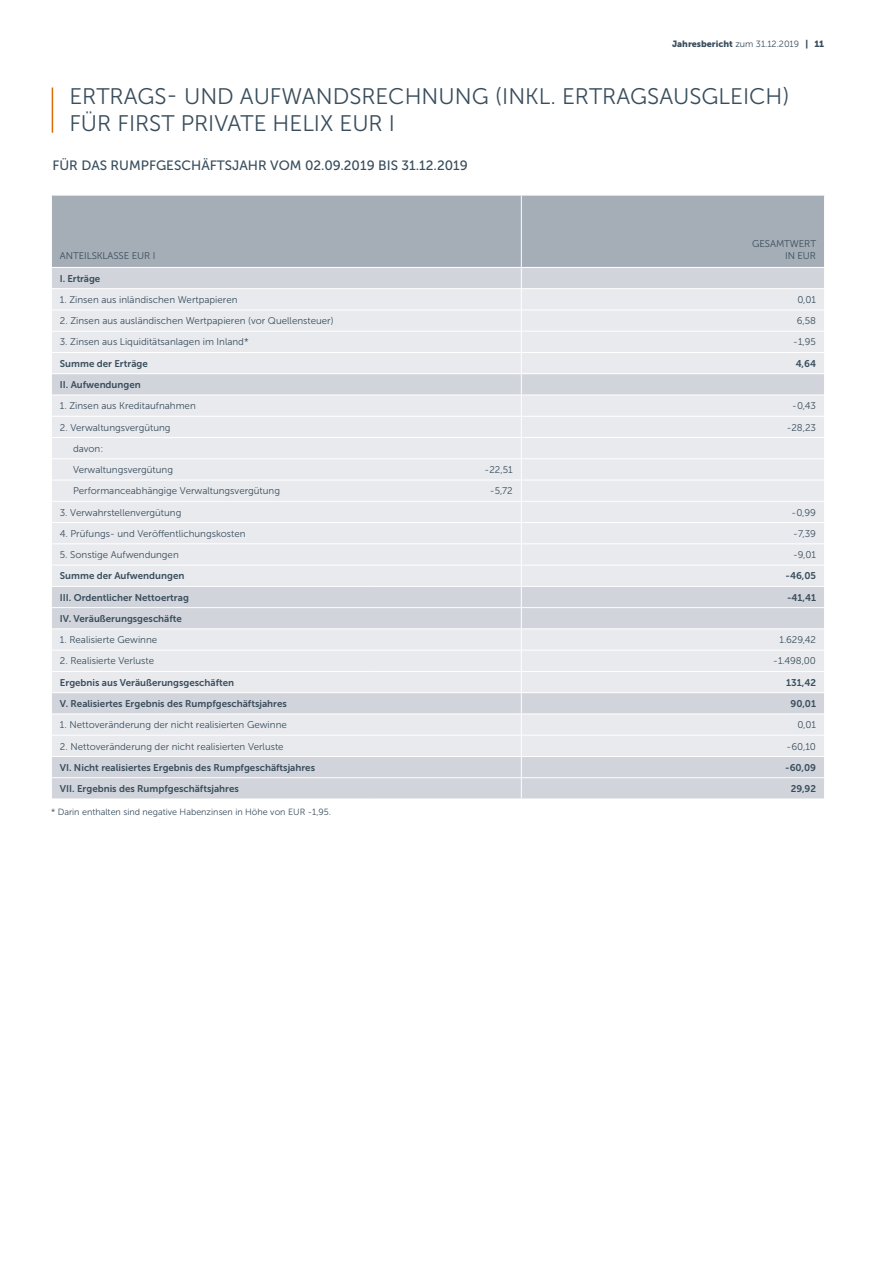
<style>
.page{position:relative;width:893px;height:1263px;background:#fff}
.page>*{position:absolute;margin:0;border:0;box-sizing:border-box;transform-origin:0 0}
.t1{font:22.5px/27px "Museo Sans 300";color:#394d5c}
.t2{font:13.5px "Museo Sans 500";color:#394d5c}
.t3{font:9.75px/11.7px "Museo Sans 300";color:#394d5c;text-align:right}
.t4{font:9.75px "Museo Sans 700";color:#394d5c}
.t5{font:9px "Museo Sans 300";color:#394d5c}
.t6{font:9px "Museo Sans 900";color:#394d5c}
.s1{font-family:"Museo Sans 300"}
</style>
<div class="page">
<hr style="left:52px;top:87px;width:1px;height:46px;background:#dc6b02">
<div style="left:52px;top:196px;width:772px;height:71px;background:#a5adb7"></div>
<div style="left:52px;top:268px;width:772px;height:531px;background:#d1d4db"></div>
<svg style="left:52px;top:289px;width:772px;height:467px;background:#e4e6ea"></svg>
<hr style="left:521px;top:288px;width:304px;height:1px;background:#fff">
<hr style="left:521px;top:310px;width:303px;height:1px;background:#fff">
<hr style="left:521px;top:331px;width:303px;height:1px;background:#fff">
<hr style="left:521px;top:352px;width:303px;height:1px;background:#fff">
<hr style="left:521px;top:373px;width:303px;height:1px;background:#fff">
<hr style="left:521px;top:395px;width:303px;height:1px;background:#fff">
<hr style="left:521px;top:416px;width:303px;height:1px;background:#fff">
<hr style="left:521px;top:437px;width:303px;height:1px;background:#fff">
<hr style="left:521px;top:458px;width:303px;height:1px;background:#fff">
<hr style="left:521px;top:480px;width:303px;height:1px;background:#fff">
<hr style="left:521px;top:501px;width:303px;height:1px;background:#fff">
<hr style="left:521px;top:522px;width:303px;height:1px;background:#fff">
<hr style="left:521px;top:543px;width:303px;height:1px;background:#fff">
<hr style="left:521px;top:565px;width:303px;height:1px;background:#fff">
<hr style="left:521px;top:586px;width:303px;height:1px;background:#fff">
<hr style="left:521px;top:607px;width:303px;height:1px;background:#fff">
<hr style="left:521px;top:628px;width:303px;height:1px;background:#fff">
<hr style="left:521px;top:650px;width:303px;height:1px;background:#fff">
<hr style="left:521px;top:671px;width:303px;height:1px;background:#fff">
<hr style="left:521px;top:692px;width:303px;height:1px;background:#fff">
<hr style="left:521px;top:713px;width:303px;height:1px;background:#fff">
<hr style="left:521px;top:735px;width:303px;height:1px;background:#fff">
<hr style="left:521px;top:756px;width:303px;height:1px;background:#fff">
<hr style="left:521px;top:777px;width:303px;height:1px;background:#fff">
<hr style="left:51px;top:288px;width:319px;height:1px;background:#fff">
<hr style="left:52px;top:310px;width:318px;height:1px;background:#fff">
<hr style="left:52px;top:331px;width:318px;height:1px;background:#fff">
<hr style="left:52px;top:352px;width:318px;height:1px;background:#fff">
<hr style="left:52px;top:373px;width:318px;height:1px;background:#fff">
<hr style="left:52px;top:395px;width:318px;height:1px;background:#fff">
<hr style="left:52px;top:416px;width:318px;height:1px;background:#fff">
<hr style="left:52px;top:437px;width:318px;height:1px;background:#fff">
<hr style="left:52px;top:458px;width:318px;height:1px;background:#fff">
<hr style="left:52px;top:480px;width:318px;height:1px;background:#fff">
<hr style="left:52px;top:501px;width:318px;height:1px;background:#fff">
<hr style="left:52px;top:522px;width:318px;height:1px;background:#fff">
<hr style="left:52px;top:543px;width:318px;height:1px;background:#fff">
<hr style="left:52px;top:565px;width:318px;height:1px;background:#fff">
<hr style="left:52px;top:586px;width:318px;height:1px;background:#fff">
<hr style="left:52px;top:607px;width:318px;height:1px;background:#fff">
<hr style="left:52px;top:628px;width:318px;height:1px;background:#fff">
<hr style="left:52px;top:650px;width:318px;height:1px;background:#fff">
<hr style="left:52px;top:671px;width:318px;height:1px;background:#fff">
<hr style="left:52px;top:692px;width:318px;height:1px;background:#fff">
<hr style="left:52px;top:713px;width:318px;height:1px;background:#fff">
<hr style="left:52px;top:735px;width:318px;height:1px;background:#fff">
<hr style="left:52px;top:756px;width:318px;height:1px;background:#fff">
<hr style="left:52px;top:777px;width:318px;height:1px;background:#fff">
<hr style="left:370px;top:288px;width:151px;height:1px;background:#fff">
<hr style="left:370px;top:310px;width:151px;height:1px;background:#fff">
<hr style="left:370px;top:331px;width:151px;height:1px;background:#fff">
<hr style="left:370px;top:352px;width:151px;height:1px;background:#fff">
<hr style="left:370px;top:373px;width:151px;height:1px;background:#fff">
<hr style="left:370px;top:395px;width:151px;height:1px;background:#fff">
<hr style="left:370px;top:416px;width:151px;height:1px;background:#fff">
<hr style="left:370px;top:437px;width:151px;height:1px;background:#fff">
<hr style="left:370px;top:458px;width:151px;height:1px;background:#fff">
<hr style="left:370px;top:480px;width:151px;height:1px;background:#fff">
<hr style="left:370px;top:501px;width:151px;height:1px;background:#fff">
<hr style="left:370px;top:522px;width:151px;height:1px;background:#fff">
<hr style="left:370px;top:543px;width:151px;height:1px;background:#fff">
<hr style="left:370px;top:565px;width:151px;height:1px;background:#fff">
<hr style="left:370px;top:586px;width:151px;height:1px;background:#fff">
<hr style="left:370px;top:607px;width:151px;height:1px;background:#fff">
<hr style="left:370px;top:628px;width:151px;height:1px;background:#fff">
<hr style="left:370px;top:650px;width:151px;height:1px;background:#fff">
<hr style="left:370px;top:671px;width:151px;height:1px;background:#fff">
<hr style="left:370px;top:692px;width:151px;height:1px;background:#fff">
<hr style="left:370px;top:713px;width:151px;height:1px;background:#fff">
<hr style="left:370px;top:735px;width:151px;height:1px;background:#fff">
<hr style="left:370px;top:756px;width:151px;height:1px;background:#fff">
<hr style="left:370px;top:777px;width:151px;height:1px;background:#fff">
<hr style="left:521px;top:196px;width:1px;height:71px;background:#fff">
<svg style="left:521px;top:268px;width:1px;height:531px"></svg>
<p class="t6" style="left:672px;top:39px;width:154px">Jahresbericht <span class="s1">zum 31.12.2019</span> | 11</p>
<h1 class="t1" style="left:69px;top:83px;width:722px">ERTRAGS- UND AUFWANDSRECHNUNG (INKL. ERTRAGSAUSGLEICH)<br>FÜR FIRST PRIVATE HELIX EUR I</h1>
<h2 class="t2" style="left:52px;top:157px;width:417px">FÜR DAS RUMPFGESCHÄFTSJAHR VOM 02.09.2019 BIS 31.12.2019</h2>
<p class="t3" style="left:60px;top:250px;width:97px">ANTEILSKLASSE EUR I</p>
<p class="t3" style="left:752px;top:238px;width:65px">GESAMTWERT<br>IN EUR</p>
<p class="t4" style="left:60px;top:273px;width:42px">I. Erträge</p>
<p class="t3" style="left:60px;top:294px;width:179px">1. Zinsen aus inländischen Wertpapieren</p>
<p class="t3" style="left:797px;top:294px;width:20px">0,01</p>
<p class="t3" style="left:60px;top:315px;width:275px">2. Zinsen aus ausländischen Wertpapieren (vor Quellensteuer)</p>
<p class="t3" style="left:797px;top:315px;width:21px">6,58</p>
<p class="t3" style="left:60px;top:336px;width:190px">3. Zinsen aus Liquiditätsanlagen im Inland*</p>
<p class="t3" style="left:793px;top:336px;width:24px">-1,95</p>
<p class="t4" style="left:60px;top:358px;width:89px">Summe der Erträge</p>
<p class="t4" style="left:796px;top:358px;width:22px">4,64</p>
<p class="t4" style="left:60px;top:379px;width:82px">II. Aufwendungen</p>
<p class="t3" style="left:60px;top:400px;width:137px">1. Zinsen aus Kreditaufnahmen</p>
<p class="t3" style="left:792px;top:400px;width:25px">-0,43</p>
<p class="t3" style="left:60px;top:421px;width:112px">2. Verwaltungsvergütung</p>
<p class="t3" style="left:787px;top:421px;width:31px">-28,23</p>
<p class="t3" style="left:73px;top:438px;width:102px;line-height:21.3px;text-align:left">davon:<br>Verwaltungsvergütung</p>
<p class="t3" style="left:485px;top:464px;width:30px">-22,51</p>
<p class="t3" style="left:73px;top:485px;width:208px">Performanceabhängige Verwaltungsvergütung</p>
<p class="t3" style="left:490px;top:485px;width:24px">-5,72</p>
<p class="t3" style="left:60px;top:506px;width:123px">3. Verwahrstellenvergütung</p>
<p class="t3" style="left:792px;top:506px;width:26px">-0,99</p>
<p class="t3" style="left:60px;top:528px;width:187px">4. Prüfungs- und Veröffentlichungskosten</p>
<p class="t3" style="left:793px;top:528px;width:24px">-7,39</p>
<p class="t3" style="left:60px;top:549px;width:120px">5. Sonstige Aufwendungen</p>
<p class="t3" style="left:793px;top:549px;width:25px">-9,01</p>
<p class="t4" style="left:60px;top:571px;width:126px">Summe der Aufwendungen</p>
<p class="t4" style="left:785px;top:571px;width:32px">-46,05</p>
<p class="t4" style="left:60px;top:592px;width:130px">III. Ordentlicher Nettoertrag</p>
<p class="t4" style="left:787px;top:592px;width:31px">-41,41</p>
<p class="t4" style="left:60px;top:613px;width:124px">IV. Veräußerungsgeschäfte</p>
<p class="t3" style="left:60px;top:634px;width:99px">1. Realisierte Gewinne</p>
<p class="t3" style="left:779px;top:634px;width:38px">1.629,42</p>
<p class="t3" style="left:60px;top:655px;width:96px">2. Realisierte Verluste</p>
<p class="t3" style="left:773px;top:655px;width:44px">-1.498,00</p>
<p class="t4" style="left:60px;top:677px;width:176px">Ergebnis aus Veräußerungsgeschäften</p>
<p class="t4" style="left:786px;top:677px;width:31px">131,42</p>
<p class="t4" style="left:60px;top:698px;width:228px">V. Realisiertes Ergebnis des Rumpfgeschäftsjahres</p>
<p class="t4" style="left:791px;top:698px;width:27px">90,01</p>
<p class="t3" style="left:60px;top:719px;width:228px">1. Nettoveränderung der nicht realisierten Gewinne</p>
<p class="t3" style="left:797px;top:719px;width:20px">0,01</p>
<p class="t3" style="left:60px;top:740px;width:225px">2. Nettoveränderung der nicht realisierten Verluste</p>
<p class="t3" style="left:787px;top:740px;width:31px">-60,10</p>
<p class="t4" style="left:60px;top:762px;width:257px">VI. Nicht realisiertes Ergebnis des Rumpfgeschäftsjahres</p>
<p class="t4" style="left:785px;top:762px;width:32px">-60,09</p>
<p class="t4" style="left:60px;top:783px;width:180px">VII. Ergebnis des Rumpfgeschäftsjahres</p>
<p class="t4" style="left:791px;top:783px;width:27px">29,92</p>
<p class="t5" style="left:51px;top:807px;width:281px">* Darin enthalten sind negative Habenzinsen in Höhe von EUR -1,95.</p>
</div>
